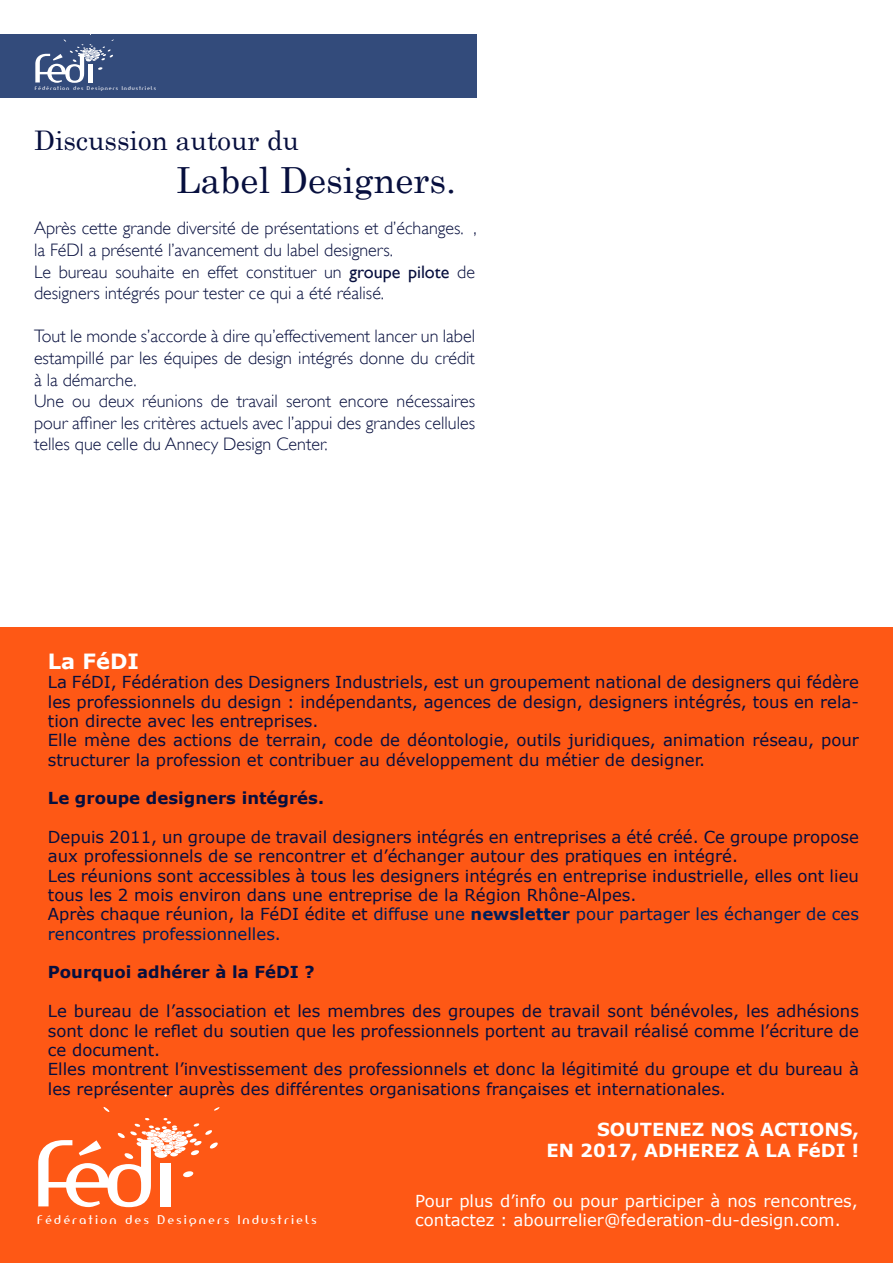
<style>
.page{position:relative;width:893px;height:1263px;background:#fff}
.page>*{position:absolute;margin:0;border:0;box-sizing:border-box;transform-origin:0 0}
.t1{font:36px "Century Schoolbook";color:#070f3e}
.t2{font:27px "Century Schoolbook";color:#070f3e}
.t3{font:700 21px "Verdana";color:#fff}
.t4{font:300 18px/21.6px "Gill Sans";color:#070f3e}
.t5{font:700 18px "Verdana";color:#fff}
.t6{font:16.5px/19.4px "Verdana";color:#070f3e}
.t7{font:16.5px/19.4px "Verdana";color:#001e5b}
.t8{font:16.5px/19.8px "Verdana";color:#fff}
.t9{font:700 16.5px "Verdana";color:#070f3e}
.t10{font:11.7px "Amerika Sans";letter-spacing:.2em;color:#fff}
.t11{font:5.1px "Amerika Sans";letter-spacing:.2em;color:#fff}
.s1{font-weight:400}
.s2{color:#070f3e}
.s3{font-weight:700}
</style>
<div class="page">
<div style="left:0;top:627px;width:893px;height:636px;background:#fe5815"></div>
<svg style="left:103px;top:1107px;width:7px;height:5px"></svg>
<svg style="left:214px;top:1107px;width:6px;height:4px"></svg>
<svg style="left:38px;top:1118px;width:180px;height:89px"></svg>
<div style="left:0;top:34px;width:476px;height:64px;background:#334b7b"></div>
<svg style="left:35px;top:34px;width:79px;height:49px"></svg>
<p class="t11" style="left:35px;top:85px;width:122px">Fédération des Designers Industriels</p>
<p class="t2" style="left:34px;top:123px;width:267px">Discussion autour du</p>
<p class="t1" style="left:177px;top:158px;width:281px">Label Designers.</p>
<p class="t4" style="left:34px;top:217px;width:444px">Après cette grande diversité de présentations et d’échanges. , la FéDI a présenté l’avancement du label designers.</p>
<p class="t4" style="left:34px;top:260px;width:443px">Le bureau souhaite en effet constituer un <span class="s1">groupe pilote</span> de designers intégrés pour tester ce qui a été réalisé.</p>
<p class="t4" style="left:34px;top:325px;width:443px;text-align:justify">Tout le monde s’accorde à dire qu’effectivement lancer un label estampillé par les équipes de design intégrés donne du crédit à la démarche.</p>
<p class="t4" style="left:34px;top:390px;width:443px;text-align:justify">Une ou deux réunions de travail seront encore nécessaires pour affiner les critères actuels avec l’appui des grandes cellules telles que celle du Annecy Design Center.</p>
<p class="t3" style="left:48px;top:646px;width:93px">La FéDI</p>
<p class="t6" style="left:48px;top:672px;width:813px;text-align:justify">La FéDI, Fédération des Designers Industriels, est un groupement national de designers qui fédère les professionnels du design : indépendants, agences de design, designers intégrés, tous en rela&shy;tion directe avec les entreprises.</p>
<p class="t6" style="left:48px;top:730px;width:813px">Elle mène des actions de terrain, code de déontologie, outils juridiques, animation réseau, pour structurer la profession et contribuer au développement du métier de designer.</p>
<p class="t9" style="left:48px;top:786px;width:278px">Le groupe designers intégrés.</p>
<p class="t6" style="left:48px;top:827px;width:813px">Depuis 2011, un groupe de travail designers intégrés en entreprises a été créé. Ce groupe propose aux professionnels de se rencontrer et d’échanger autour des pratiques en intégré.</p>
<p class="t6" style="left:48px;top:866px;width:813px">Les réunions sont accessibles à tous les designers intégrés en entreprise industrielle, elles ont lieu tous les 2 mois environ dans une entreprise de la Région Rhône-Alpes.</p>
<p class="t7" style="left:48px;top:904px;width:813px"><span class="s2">Après chaque réunion, la FéDI édite et</span> diffuse une <span class="s3">newsletter</span> pour partager les échanger de ces rencontres professionnelles.</p>
<p class="t9" style="left:48px;top:961px;width:268px">Pourquoi adhérer à la FéDI ?</p>
<p class="t6" style="left:48px;top:1001px;width:813px;text-align:justify">Le bureau de l’association et les membres des groupes de travail sont bénévoles, les adhésions sont donc le reflet du soutien que les professionnels portent au travail réalisé comme l’écriture de ce document.</p>
<p class="t6" style="left:48px;top:1059px;width:813px">Elles montrent l’investissement des professionnels et donc la légitimité du groupe et du bureau à les représenter auprès des différentes organisations françaises et internationales.</p>
<p class="t5" style="left:597px;top:1116px;width:263px">SOUTENEZ NOS ACTIONS,</p>
<p class="t5" style="left:547px;top:1138px;width:314px">EN 2017, ADHEREZ À LA FéDI !</p>
<p class="t8" style="left:415px;top:1190px;width:444px">Pour plus d’info ou pour participer à nos rencontres, contactez : abourrelier@federation-du-design.com.</p>
<p class="t10" style="left:37px;top:1212px;width:281px">Fédération des Designers Industriels</p>
</div>
